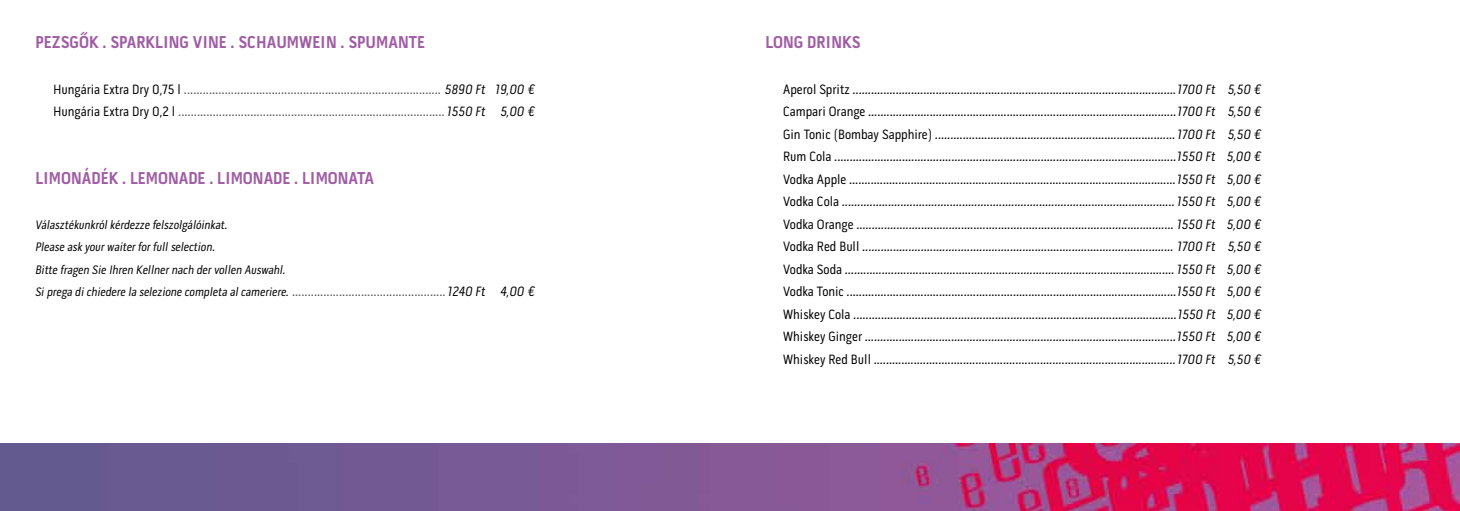
<style>
.page{position:relative;width:1460px;height:511px;background:#fff}
.page>*{position:absolute;margin:0;border:0;box-sizing:border-box;transform-origin:0 0}
.t1{font:700 17.5px "Pill Gothic 300 mg";color:#a05da5}
.t2{font:italic 13.75px/22.5px "Pill Gothic 300 mg";color:#000;text-align:justify}
.t3{font:13.75px/22.5px "Pill Gothic 300 mg";color:#58595b}
.t4{font:italic 12.5px/22.5px "Pill Gothic 300 mg";color:#000}
.s1{color:#000}
.s2{font-style:italic;color:#000}
.s3{font-style:italic;font-size:12.5px;color:#000}
.s4{font-style:normal}
</style>
<div class="page">
<img style="left:0;top:443px;width:1460px;height:67px">
<p class="t1" style="left:35px;top:32px;width:391px">PEZSGŐK . SPARKLING VINE . SCHAUMWEIN . SPUMANTE</p>
<p class="t3" style="left:53px;top:78px;width:483px"><span class="s1">Hungária Extra Dry 0,75 l</span> .................................................................................. <span class="s2">5890 Ft 19,00 €<br></span><span class="s1">Hungária Extra Dry 0,2 l</span> .....................................................................................<span class="s2">1550 Ft 5,00 €</span></p>
<p class="t1" style="left:35px;top:167px;width:340px">LIMONÁDÉK . LEMONADE . LIMONADE . LIMONATA</p>
<p class="t4" style="left:35px;top:213px;width:252px">Választékunkról kérdezze felszolgálóinkat.<br>Please ask your waiter for full selection.<br>Bitte fragen Sie Ihren Kellner nach der vollen Auswahl.</p>
<p class="t3" style="left:35px;top:280px;width:501px"><span class="s3">Si prega di chiedere la selezione completa al cameriere.</span> .................................................<span class="s2">1240 Ft 4,00 €</span></p>
<p class="t1" style="left:765px;top:32px;width:97px">LONG DRINKS</p>
<p class="t2" style="left:783px;top:78px;width:480px"><span class="s4">Aperol Spritz</span> .........................................................................................................1700 Ft 5,50 € <span class="s4">Campari Orange</span> ....................................................................................................1700 Ft 5,50 € <span class="s4">Gin Tonic (Bombay Sapphire)</span> ..............................................................................1700 Ft 5,50 € <span class="s4">Rum Cola</span> ...............................................................................................................1550 Ft 5,00 € <span class="s4">Vodka Apple</span> ..........................................................................................................1550 Ft 5,00 € <span class="s4">Vodka Cola</span> ............................................................................................................1550 Ft 5,00 € <span class="s4">Vodka Orange</span> ....................................................................................................... 1550 Ft 5,00 € <span class="s4">Vodka Red Bull</span> ..................................................................................................... 1700 Ft 5,50 € <span class="s4">Vodka Soda</span> ...........................................................................................................1550 Ft 5,00 € <span class="s4">Vodka Tonic</span> ...........................................................................................................1550 Ft 5,00 € <span class="s4">Whiskey Cola</span> .........................................................................................................1550 Ft 5,00 € <span class="s4">Whiskey Ginger</span> .....................................................................................................1550 Ft 5,00 € <span class="s4">Whiskey Red Bull</span> ..................................................................................................1700 Ft 5,50 €</p>
</div>
